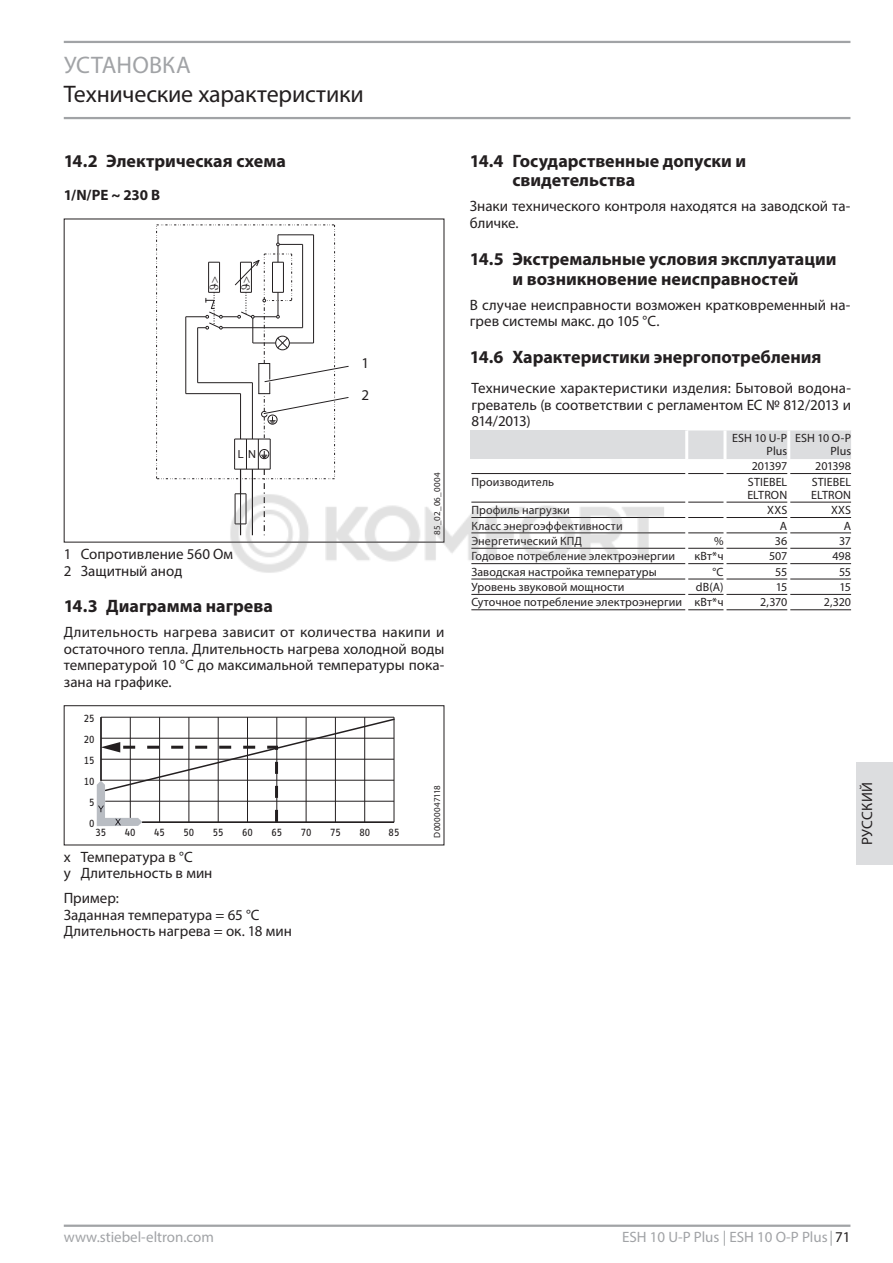
<style>
.page{position:relative;width:893px;height:1263px;background:#fff}
.page>*{position:absolute;margin:0;border:0;box-sizing:border-box;transform-origin:0 0}
.t1{font:24px "Myriad Pro";letter-spacing:-.01em;color:#231f20}
.t2{font:24px "Myriad Pro";color:#a1a3a6}
.t3{font:700 18px/19.8px "Myriad Pro";color:#231f20}
.t4{font:15px/16.5px "Myriad Pro";color:#231f20}
.t5{font:15px "Myriad Pro";color:#a1a3a6}
.t6{font:700 15px "Myriad Pro";color:#231f20}
.t7{font:15px "Myriad Pro";letter-spacing:.02em;color:#231f20}
.t8{font:12px/13.2px "Myriad Pro";letter-spacing:.01em;color:#231f20;text-align:right}
.t9{font:12px "STE Info Text";color:#231f20}
.t10{font:10.95px "Arial";color:#231f20}
.t11{font:9px "Myriad Pro";letter-spacing:.03em;color:#231f20}
.s1{color:#231f20}
</style>
<div class="page">
<hr style="left:64px;top:41px;width:786px;height:2px;background:#a1a3a6">
<hr style="left:64px;top:117px;width:786px;height:2px;background:#a1a3a6">
<hr style="left:64px;top:1224px;width:786px;height:3px;background:#a1a3a6">
<div style="left:857px;top:762px;width:36px;height:102px;background:#dcdddf"></div>
<svg style="left:97px;top:717px;width:298px;height:109px"></svg>
<div style="left:64px;top:705px;width:380px;height:140px;border:1px solid #231f20"></div>
<div style="left:470px;top:430px;width:217px;height:29px;background:#dcdddf"></div>
<div style="left:688px;top:430px;width:163px;height:29px;background:#dcdddf"></div>
<hr style="left:685px;top:430px;width:3px;height:29px;background:#fff">
<hr style="left:723px;top:430px;width:3px;height:29px;background:#fff">
<hr style="left:787px;top:430px;width:3px;height:29px;background:#fff">
<hr style="left:471px;top:473px;width:214px;height:1px;background:#231f20">
<hr style="left:688px;top:473px;width:35px;height:1px;background:#231f20">
<hr style="left:726px;top:473px;width:61px;height:1px;background:#231f20">
<hr style="left:790px;top:473px;width:61px;height:1px;background:#231f20">
<hr style="left:471px;top:502px;width:214px;height:1px;background:#231f20">
<hr style="left:688px;top:502px;width:35px;height:1px;background:#231f20">
<hr style="left:726px;top:502px;width:61px;height:1px;background:#231f20">
<hr style="left:790px;top:502px;width:61px;height:1px;background:#231f20">
<hr style="left:471px;top:517px;width:214px;height:1px;background:#231f20">
<hr style="left:688px;top:517px;width:35px;height:1px;background:#231f20">
<hr style="left:726px;top:517px;width:61px;height:1px;background:#231f20">
<hr style="left:790px;top:517px;width:61px;height:1px;background:#231f20">
<hr style="left:471px;top:532px;width:214px;height:1px;background:#231f20">
<hr style="left:688px;top:532px;width:35px;height:1px;background:#231f20">
<hr style="left:726px;top:532px;width:61px;height:1px;background:#231f20">
<hr style="left:790px;top:532px;width:61px;height:1px;background:#231f20">
<hr style="left:471px;top:548px;width:214px;height:1px;background:#231f20">
<hr style="left:688px;top:548px;width:35px;height:1px;background:#231f20">
<hr style="left:726px;top:548px;width:61px;height:1px;background:#231f20">
<hr style="left:790px;top:548px;width:61px;height:1px;background:#231f20">
<hr style="left:471px;top:563px;width:214px;height:1px;background:#231f20">
<hr style="left:688px;top:563px;width:35px;height:1px;background:#231f20">
<hr style="left:726px;top:563px;width:61px;height:1px;background:#231f20">
<hr style="left:790px;top:563px;width:61px;height:1px;background:#231f20">
<hr style="left:471px;top:579px;width:214px;height:1px;background:#231f20">
<hr style="left:688px;top:579px;width:35px;height:1px;background:#231f20">
<hr style="left:726px;top:579px;width:61px;height:1px;background:#231f20">
<hr style="left:790px;top:579px;width:61px;height:1px;background:#231f20">
<hr style="left:471px;top:594px;width:214px;height:1px;background:#231f20">
<hr style="left:688px;top:594px;width:35px;height:1px;background:#231f20">
<hr style="left:726px;top:594px;width:61px;height:1px;background:#231f20">
<hr style="left:790px;top:594px;width:61px;height:1px;background:#231f20">
<hr style="left:471px;top:609px;width:214px;height:1px;background:#231f20">
<hr style="left:688px;top:609px;width:35px;height:1px;background:#231f20">
<hr style="left:726px;top:609px;width:61px;height:1px;background:#231f20">
<hr style="left:790px;top:609px;width:61px;height:1px;background:#231f20">
<img style="left:223px;top:485px;width:447px;height:95px">
<svg style="left:156px;top:225px;width:193px;height:310px"></svg>
<h1 class="t2" style="left:64px;top:50px;width:15px">Установ</h1>
<h1 class="t2" style="left:162px;top:50px;width:27px">ка</h1>
<h1 class="t1" style="left:64px;top:79px;width:301px">Технические характеристики</h1>
<p class="t3" style="left:64px;top:150px;width:224px">14.2 Электрическая схема</p>
<p class="t6" style="left:64px;top:185px;width:98px">1/N/PE ~ 230 В</p>
<p class="t10" style="left:238px;top:447px;width:20px">L N</p>
<p class="t4" style="left:361px;top:347px;width:9px;line-height:31.5px">1<br>2</p>
<p class="t11" style="left:432px;top:535px;width:64px;rotate:-90deg">85_02_06_0004</p>
<p class="t4" style="left:64px;top:545px;width:171px">1 Сопротивление 560 Ом<br>2 Защитный анод</p>
<p class="t3" style="left:64px;top:596px;width:211px">14.3 Диаграмма нагрева</p>
<p class="t4" style="left:64px;top:624px;width:382px;text-align:justify">Длительность нагрева зависит от количества накипи и остаточного тепла. Длительность нагрева холодной воды температурой 10 °C до максимальной температуры пока&shy;зана на графике.</p>
<p class="t9" style="left:84px;top:712px;width:12px">25</p>
<p class="t9" style="left:84px;top:733px;width:12px">20</p>
<p class="t9" style="left:84px;top:754px;width:12px">15</p>
<p class="t9" style="left:84px;top:775px;width:12px">10</p>
<p class="t9" style="left:89px;top:796px;width:7px">5</p>
<p class="t9" style="left:89px;top:817px;width:7px">0</p>
<p class="t9" style="left:96px;top:826px;width:12px">35</p>
<p class="t9" style="left:125px;top:826px;width:12px">40</p>
<p class="t9" style="left:154px;top:826px;width:12px">45</p>
<p class="t9" style="left:183px;top:826px;width:12px">50</p>
<p class="t9" style="left:213px;top:826px;width:12px">55</p>
<p class="t9" style="left:242px;top:826px;width:12px">60</p>
<p class="t9" style="left:271px;top:826px;width:12px">65</p>
<p class="t9" style="left:301px;top:826px;width:12px">70</p>
<p class="t9" style="left:330px;top:826px;width:12px">75</p>
<p class="t9" style="left:359px;top:826px;width:12px">80</p>
<p class="t9" style="left:389px;top:826px;width:12px">85</p>
<p class="t4" style="left:64px;top:848px;width:150px">x Температура в °C<br>y Длительность в мин</p>
<p class="t4" style="left:64px;top:890px;width:230px">Пример:<br>Заданная температура = 65 °C<br>Длительность нагрева = ок. 18 мин</p>
<p class="t11" style="left:432px;top:838px;width:54px;rotate:-90deg">D0000047118</p>
<p class="t3" style="left:512px;top:150px;width:235px;text-indent:-43px">14.4 Государственные допуски и свидетельства</p>
<p class="t4" style="left:470px;top:198px;width:382px">Знаки технического контроля находятся на заводской та&shy;бличке.</p>
<p class="t3" style="left:470px;top:248px;width:368px;text-align:center">14.5 Экстремальные условия эксплуатации и возникновение неисправностей</p>
<p class="t4" style="left:470px;top:296px;width:382px">В случае неисправности возможен кратковременный на&shy;грев системы макс. до 105 °C.</p>
<p class="t3" style="left:470px;top:346px;width:353px">14.6 Характеристики энергопотребления</p>
<p class="t4" style="left:471px;top:380px;width:381px;text-align:justify">Технические характеристики изделия: Бытовой водона&shy;греватель (в соответствии с регламентом ЕС № 812/2013 и 814/2013)</p>
<p class="t8" style="left:732px;top:431px;width:57px">ESH 10 U-P<br>Plus</p>
<p class="t8" style="left:795px;top:431px;width:57px">ESH 10 O-P<br>Plus</p>
<p class="t8" style="left:752px;top:459px;width:37px">201397</p>
<p class="t8" style="left:815px;top:459px;width:37px">201398</p>
<p class="t8" style="left:471px;top:475px;width:84px">Производитель</p>
<p class="t8" style="left:747px;top:475px;width:41px;text-align:left">STIEBEL<br>ELTRON</p>
<p class="t8" style="left:811px;top:475px;width:41px;text-align:left">STIEBEL<br>ELTRON</p>
<p class="t8" style="left:471px;top:503px;width:100px">Профиль нагрузки</p>
<p class="t8" style="left:767px;top:503px;width:22px">XXS</p>
<p class="t8" style="left:831px;top:503px;width:22px">XXS</p>
<p class="t8" style="left:471px;top:519px;width:153px">Класс энергоэффективности</p>
<p class="t8" style="left:780px;top:519px;width:9px">A</p>
<p class="t8" style="left:844px;top:519px;width:9px">A</p>
<p class="t8" style="left:471px;top:534px;width:112px">Энергетический КПД</p>
<p class="t8" style="left:714px;top:534px;width:11px">%</p>
<p class="t8" style="left:775px;top:534px;width:14px">36</p>
<p class="t8" style="left:839px;top:534px;width:14px">37</p>
<p class="t8" style="left:471px;top:549px;width:205px">Годовое потребление электроэнергии</p>
<p class="t8" style="left:694px;top:549px;width:31px">кВт*ч</p>
<p class="t8" style="left:769px;top:549px;width:20px">507</p>
<p class="t8" style="left:833px;top:549px;width:20px">498</p>
<p class="t8" style="left:471px;top:565px;width:187px">Заводская настройка температуры</p>
<p class="t8" style="left:713px;top:565px;width:12px">°C</p>
<p class="t8" style="left:775px;top:565px;width:14px">55</p>
<p class="t8" style="left:839px;top:565px;width:14px">55</p>
<p class="t8" style="left:471px;top:580px;width:155px">Уровень звуковой мощности</p>
<p class="t8" style="left:696px;top:580px;width:29px">dB(A)</p>
<p class="t8" style="left:776px;top:580px;width:13px">15</p>
<p class="t8" style="left:839px;top:580px;width:13px">15</p>
<p class="t8" style="left:471px;top:596px;width:254px">Суточное потребление электроэнергии кВт*ч</p>
<p class="t8" style="left:760px;top:596px;width:28px">2,370</p>
<p class="t8" style="left:824px;top:596px;width:29px">2,320</p>
<p class="t7" style="left:858px;top:845px;width:64px;rotate:-90deg">РУССКИЙ</p>
<p class="t5" style="left:64px;top:1227px;width:152px">www.stiebel-eltron.com</p>
<p class="t5" style="left:622px;top:1227px;width:230px">ESH 10 U-P Plus | ESH 10 O-P Plus|<span class="s1">71</span></p>
</div>
